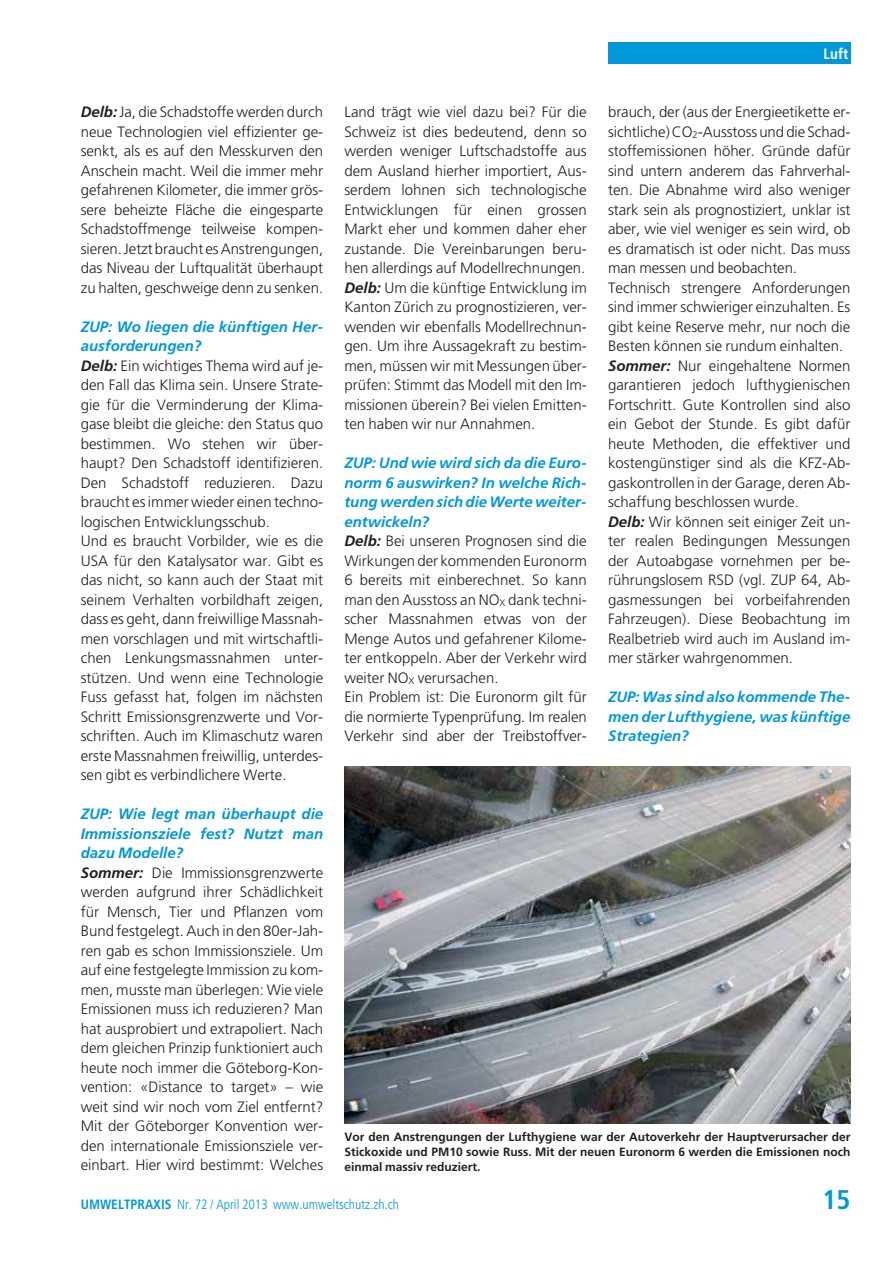
<style>
.page{position:relative;width:893px;height:1263px;background:#fff}
.page>*{position:absolute;margin:0;border:0;box-sizing:border-box;transform-origin:0 0}
.t1{font:700 condensed 27px "Frutiger LT Std";color:#0098d8}
.t2{font:300 15px/19.5px "Frutiger LT Std";color:#231f20}
.t3{font:italic 700 15px/19.5px "Frutiger LT Std";color:#0098d8;text-align:justify}
.t4{font:700 condensed 15px "Frutiger LT Std";color:#fff}
.t5{font:300 condensed 13.5px "Frutiger LT Std";color:#0098d8}
.t6{font:700 12px/15px "Frutiger LT Std";color:#231f20;text-align:justify}
.s1{font-weight:700;font-style:italic}
.s2{font-weight:700;font-style:italic;color:#0098d8}
.s3{font-weight:700}
</style>
<div class="page">
<div style="left:608px;top:43px;width:242px;height:21px;background:#0098d8"></div>
<img style="left:344px;top:767px;width:506px;height:356px">
<p class="t2" style="left:81px;top:103px;width:244px;text-align:justify"><span class="s1">Delb:</span> Ja, die Schadstoffe werden durch neue Technologien viel effizienter ge&shy;senkt, als es auf den Messkurven den Anschein macht. Weil die immer mehr gefahrenen Kilometer, die immer grös&shy;sere beheizte Fläche die eingesparte Schadstoffmenge teilweise kompen&shy;sieren. Jetzt braucht es Anstrengungen, das Niveau der Luftqualität überhaupt zu halten, geschweige denn zu senken.</p>
<p class="t2" style="left:81px;top:317px;width:244px"><span class="s2">ZUP: Wo liegen die künftigen Her&shy;ausforderungen?<br></span><span class="s1">Delb:</span> Ein wichtiges Thema wird auf je&shy;den Fall das Klima sein. Unsere Strate&shy;gie für die Verminderung der Klima - gase bleibt die gleiche: den Status quo bestimmen. Wo stehen wir über&shy;haupt? Den Schadstoff identifizieren.<br>Den Schadstoff reduzieren. Dazu braucht es immer wieder einen techno&shy;logischen Entwicklungsschub.<br>Und es braucht Vorbilder, wie es die USA für den Katalysator war. Gibt es das nicht, so kann auch der Staat mit seinem Verhalten vorbildhaft zeigen, dass es geht, dann freiwillige Massnah&shy;men vorschlagen und mit wirtschaftli&shy;chen Lenkungsmassnahmen unter&shy;stützen. Und wenn eine Technologie Fuss gefasst hat, folgen im nächsten Schritt Emissionsgrenzwerte und Vor&shy;schriften. Auch im Klimaschutz waren erste Massnahmen freiwillig, unterdes&shy;sen gibt es verbindlichere Werte.</p>
<p class="t2" style="left:81px;top:805px;width:244px"><span class="s2">ZUP: Wie legt man überhaupt die Immissionsziele fest? Nutzt man dazu Modelle?<br></span><span class="s1">Sommer:</span> Die Immissionsgrenzwerte werden aufgrund ihrer Schädlichkeit für Mensch, Tier und Pflanzen vom Bund festgelegt. Auch in den 80er-Jah&shy;ren gab es schon Immissionsziele. Um auf eine festgelegte Immission zu kom&shy;men, musste man überlegen: Wie viele Emissionen muss ich reduzieren? Man hat ausprobiert und extrapoliert. Nach dem gleichen Prinzip funktioniert auch heute noch immer die Göteborg-Kon&shy;vention: «Distance to target» – wie weit sind wir noch vom Ziel entfernt?<br>Mit der Göteborger Konvention wer&shy;den internationale Emissionsziele ver&shy;einbart. Hier wird bestimmt: Welches</p>
<p class="t2" style="left:344px;top:103px;width:244px;text-align:justify">Land trägt wie viel dazu bei? Für die Schweiz ist dies bedeutend, denn so werden weniger Luftschadstoffe aus dem Ausland hierher importiert, Aus&shy;serdem lohnen sich technologische Entwicklungen für einen grossen Markt eher und kommen daher eher zustande. Die Vereinbarungen beru&shy;hen allerdings auf Modellrechnungen.<br><span class="s1">Delb:</span> Um die künftige Entwicklung im Kanton Zürich zu prognostizieren, ver&shy;wenden wir ebenfalls Modellrechnun&shy;gen. Um ihre Aussagekraft zu bestim&shy;men, müssen wir mit Messungen über&shy;prüfen: Stimmt das Modell mit den Im&shy;missionen überein? Bei vielen Emitten&shy;ten haben wir nur Annahmen.</p>
<p class="t2" style="left:344px;top:454px;width:244px"><span class="s2">ZUP: Und wie wird sich da die Euro&shy;norm 6 auswirken? In welche Rich&shy;tung werden sich die Werte weiter&shy;entwickeln?<br></span><span class="s1">Delb:</span> Bei unseren Prognosen sind die Wirkungen der kommenden Euronorm 6 bereits mit einberechnet. So kann man den Ausstoss an NO<sub>X</sub> dank techni&shy;scher Massnahmen etwas von der Menge Autos und gefahrener Kilome&shy;ter entkoppeln. Aber der Verkehr wird weiter NO<sub>X</sub> verursachen.<br>Ein Problem ist: Die Euronorm gilt für die normierte Typenprüfung. Im realen Verkehr sind aber der Treibstoffver-</p>
<p class="t4" style="left:824px;top:46px;width:26px">Luft</p>
<p class="t4" style="left:819px;top:46px;width:33px">Lärm</p>
<p class="t2" style="left:608px;top:103px;width:244px">brauch, der (aus der Energieetikette er&shy;sichtliche) CO<sub>2</sub>-Ausstoss und die Schad&shy;stoffemissionen höher. Gründe dafür sind untern anderem das Fahrverhal&shy;ten. Die Abnahme wird also weniger stark sein als prognostiziert, unklar ist aber, wie viel weniger es sein wird, ob es dramatisch ist oder nicht. Das muss man messen und beobachten.<br>Technisch strengere Anforderungen sind immer schwieriger einzuhalten. Es gibt keine Reserve mehr, nur noch die Besten können sie rundum einhalten.<br><span class="s1">Sommer:</span> Nur eingehaltene Normen garantieren jedoch lufthygienischen Fortschritt. Gute Kontrollen sind also ein Gebot der Stunde. Es gibt dafür heute Methoden, die effektiver und kostengünstiger sind als die KFZ-Ab&shy;gaskontrollen in der Garage, deren Ab&shy;schaffung beschlossen wurde.<br><span class="s1">Delb:</span> Wir können seit einiger Zeit un&shy;ter realen Bedingungen Messungen der Autoabgase vornehmen per be - rührungslosem RSD (vgl. ZUP 64, Ab&shy;gasmessungen bei vorbeifahrenden Fahrzeugen). Diese Beobachtung im Realbetrieb wird auch im Ausland im&shy;mer stärker wahrgenommen.</p>
<p class="t3" style="left:608px;top:688px;width:244px">ZUP: Was sind also kommende The&shy;men der Lufthygiene, was künftige Strate gien?</p>
<p class="t6" style="left:344px;top:1130px;width:507px">Vor den Anstrengungen der Lufthygiene war der Autoverkehr der Hauptverursacher der Stickoxide und PM10 sowie Russ. Mit der neuen Euronorm 6 werden die Emissionen noch einmal massiv reduziert.</p>
<p class="t5" style="left:81px;top:1198px;width:320px"><span class="s3">UMWELTPRAXIS</span> Nr. 72 / April 2013 www.umweltschutz.zh.ch</p>
<h1 class="t1" style="left:822px;top:1186px;width:30px">15</h1>
</div>
